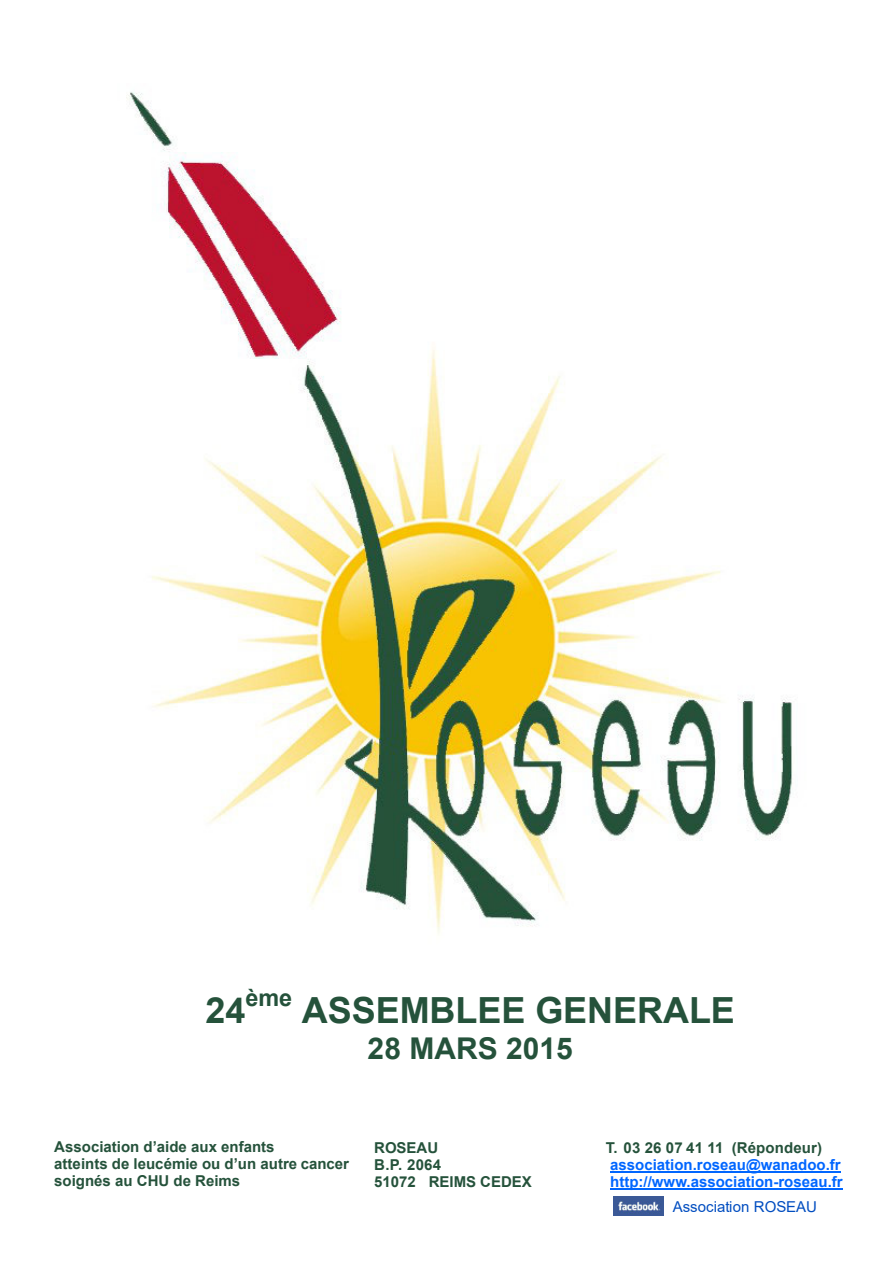
<style>
.page{position:relative;width:893px;height:1263px;background:#fff}
.page>*{position:absolute;margin:0;border:0;box-sizing:border-box;transform-origin:0 0}
.t1{font:700 36px "Arial";color:#25523b}
.t2{font:700 30px "Arial";color:#25523b}
.t3{font:700 23.4px "Arial";color:#25523b}
.t4{font:700 15px/17.2px "Arial";color:#25523b}
.t5{font:700 15px/17.4px "Arial";color:#06f}
.t6{font:15px "Arial";color:#004dc0}
</style>
<div class="page">
<hr style="left:610px;top:1171px;width:231px;height:2px;background:#06f">
<hr style="left:610px;top:1188px;width:233px;height:2px;background:#06f">
<img style="left:614px;top:1196px;width:50px;height:19px">
<img style="left:126px;top:92px;width:667px;height:842px">
<h1 class="t1" style="left:206px;top:996px;width:41px">24</h1>
<h3 class="t3" style="left:245px;top:989px;width:48px">ème</h3>
<h1 class="t1" style="left:302px;top:996px;width:434px">ASSEMBLEE GENERALE</h1>
<h2 class="t2" style="left:368px;top:1037px;width:207px">28 MARS 2015</h2>
<p class="t4" style="left:54px;top:1139px;width:296px">Association d’aide aux enfants<br>atteints de leucémie ou d’un autre cancer soignés au CHU de Reims</p>
<p class="t4" style="left:374px;top:1140px;width:159px">ROSEAU<br>B.P. 2064<br>51072 REIMS CEDEX</p>
<p class="t4" style="left:606px;top:1140px;width:218px">T. 03 26 07 41 11 (Répondeur)</p>
<p class="t5" style="left:610px;top:1157px;width:234px">association.roseau@wanadoo.fr http://www.association-roseau.fr</p>
<p class="t6" style="left:673px;top:1200px;width:146px">Association ROSEAU</p>
</div>
